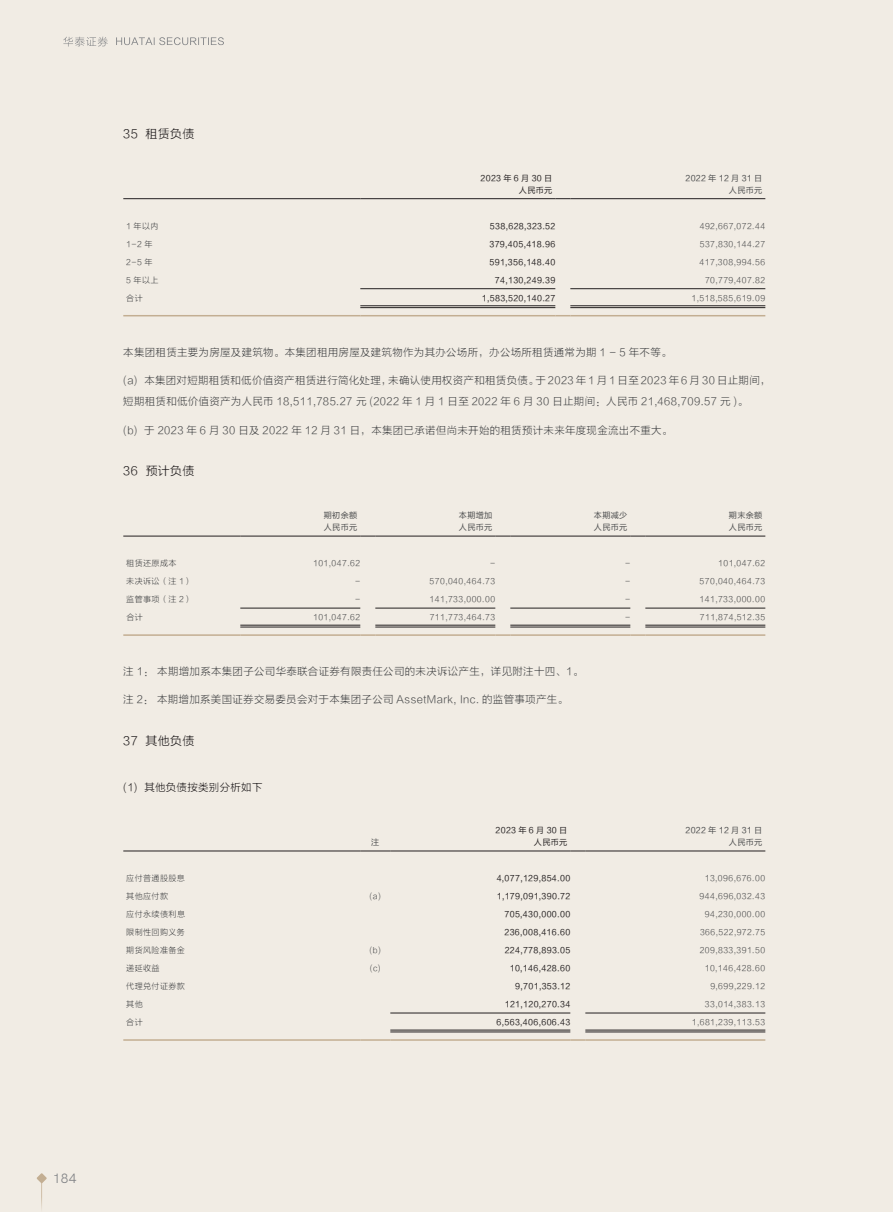
<style>
.page{position:relative;width:893px;height:1212px;background:#f1ece4}
.page>*{position:absolute;margin:0;border:0;box-sizing:border-box;transform-origin:0 0}
.t1{font:13.5px "HK Grotesk";color:#808285}
.t2{font:12px "FZLTXHK";letter-spacing:.025em;color:#231f20}
.t3{font:10.5px/21px "FZLTXHK";letter-spacing:.025em;color:#4b4c4d}
.t4{font:10.5px "FZLTXHK";letter-spacing:.025em;color:#231f20}
.t5{font:8.1px "FZLTXHK";letter-spacing:.045em;color:#4b4c4d}
.t6{font:8.1px/12px "FZLTHJW GB1 0";letter-spacing:.045em;color:#231f20;text-align:right}
.t7{font:8.1px/12px "FZLTHJW GB1 0";letter-spacing:.045em;color:#4b4c4d}
</style>
<div class="page">
<svg style="left:63px;top:37px;width:45px;height:10px"></svg>
<svg style="left:116px;top:37px;width:108px;height:8px"></svg>
<svg style="left:37px;top:1173px;width:10px;height:10px"></svg>
<svg style="left:41px;top:1182px;width:1px;height:28px"></svg>
<hr style="left:123px;top:198px;width:237px;height:1px;background:#231f20">
<hr style="left:360px;top:198px;width:195px;height:1px;background:#231f20">
<svg style="left:555px;top:198px;width:15px;height:1px"></svg>
<hr style="left:570px;top:198px;width:195px;height:1px;background:#231f20">
<hr style="left:570px;top:288px;width:195px;height:1px;background:#231f20">
<hr style="left:123px;top:315px;width:237px;height:1px;background:#c3ae92">
<hr style="left:360px;top:315px;width:195px;height:1px;background:#c3ae92">
<svg style="left:555px;top:315px;width:15px;height:1px"></svg>
<hr style="left:570px;top:315px;width:195px;height:1px;background:#c3ae92">
<hr style="left:360px;top:288px;width:195px;height:1px;background:#231f20">
<hr style="left:360px;top:305px;width:195px;height:1px;background:#231f20">
<hr style="left:360px;top:307px;width:195px;height:1px;background:#231f20">
<hr style="left:570px;top:305px;width:195px;height:1px;background:#231f20">
<hr style="left:570px;top:307px;width:195px;height:1px;background:#231f20">
<hr style="left:123px;top:536px;width:117px;height:1px;background:#231f20">
<hr style="left:240px;top:536px;width:120px;height:1px;background:#231f20">
<svg style="left:360px;top:536px;width:15px;height:1px"></svg>
<hr style="left:375px;top:536px;width:120px;height:1px;background:#231f20">
<svg style="left:495px;top:536px;width:15px;height:1px"></svg>
<svg style="left:630px;top:536px;width:15px;height:1px"></svg>
<hr style="left:123px;top:634px;width:117px;height:2px;background:#c3ae92">
<hr style="left:240px;top:634px;width:120px;height:2px;background:#c3ae92">
<svg style="left:360px;top:634px;width:15px;height:2px"></svg>
<hr style="left:375px;top:634px;width:120px;height:2px;background:#c3ae92">
<svg style="left:495px;top:634px;width:15px;height:2px"></svg>
<hr style="left:510px;top:634px;width:120px;height:2px;background:#c3ae92">
<svg style="left:630px;top:634px;width:15px;height:2px"></svg>
<hr style="left:645px;top:634px;width:120px;height:2px;background:#c3ae92">
<hr style="left:510px;top:536px;width:120px;height:1px;background:#231f20">
<hr style="left:645px;top:536px;width:120px;height:1px;background:#231f20">
<hr style="left:240px;top:625px;width:120px;height:1px;background:#231f20">
<hr style="left:240px;top:627px;width:120px;height:1px;background:#231f20">
<hr style="left:375px;top:625px;width:120px;height:1px;background:#231f20">
<hr style="left:375px;top:627px;width:120px;height:1px;background:#231f20">
<hr style="left:510px;top:625px;width:120px;height:1px;background:#231f20">
<hr style="left:510px;top:627px;width:120px;height:1px;background:#231f20">
<hr style="left:645px;top:625px;width:120px;height:1px;background:#231f20">
<hr style="left:645px;top:627px;width:120px;height:1px;background:#231f20">
<hr style="left:240px;top:608px;width:120px;height:1px;background:#231f20">
<hr style="left:375px;top:608px;width:120px;height:1px;background:#231f20">
<hr style="left:510px;top:608px;width:120px;height:1px;background:#231f20">
<hr style="left:645px;top:608px;width:120px;height:1px;background:#231f20">
<hr style="left:123px;top:851px;width:237px;height:1px;background:#231f20">
<hr style="left:360px;top:851px;width:30px;height:1px;background:#231f20">
<hr style="left:390px;top:851px;width:180px;height:1px;background:#231f20">
<svg style="left:570px;top:851px;width:15px;height:1px"></svg>
<hr style="left:585px;top:851px;width:180px;height:1px;background:#231f20">
<hr style="left:390px;top:1013px;width:180px;height:1px;background:#231f20">
<hr style="left:585px;top:1013px;width:180px;height:1px;background:#231f20">
<hr style="left:123px;top:1039px;width:237px;height:2px;background:#c3ae92">
<hr style="left:360px;top:1039px;width:30px;height:2px;background:#c3ae92">
<hr style="left:390px;top:1039px;width:180px;height:2px;background:#c3ae92">
<svg style="left:570px;top:1039px;width:15px;height:2px"></svg>
<hr style="left:585px;top:1039px;width:180px;height:2px;background:#c3ae92">
<hr style="left:390px;top:1030px;width:180px;height:1px;background:#231f20">
<hr style="left:390px;top:1032px;width:180px;height:1px;background:#231f20">
<hr style="left:585px;top:1030px;width:180px;height:1px;background:#231f20">
<hr style="left:585px;top:1032px;width:180px;height:1px;background:#231f20">
<h2 class="t2" style="left:123px;top:127px;width:73px">35 租赁负债</h2>
<p class="t6" style="left:481px;top:172px;width:73px">2023年6月30日人民币元</p>
<p class="t7" style="left:685px;top:172px;width:78px;text-align:right">2022 年 12 月 31 日人民币元</p>
<p class="t5" style="left:126px;top:221px;width:34px">1 年以内</p>
<p class="t6" style="left:490px;top:220px;width:67px">538,628,323.52</p>
<p class="t5" style="left:700px;top:221px;width:67px">492,667,072.44</p>
<p class="t5" style="left:126px;top:239px;width:28px">1-2 年</p>
<p class="t6" style="left:489px;top:238px;width:67px">379,405,418.96</p>
<p class="t5" style="left:700px;top:239px;width:67px">537,830,144.27</p>
<p class="t5" style="left:126px;top:257px;width:28px">2-5 年</p>
<p class="t6" style="left:489px;top:256px;width:67px">591,356,148.40</p>
<p class="t5" style="left:699px;top:257px;width:67px">417,308,994.56</p>
<p class="t5" style="left:126px;top:275px;width:34px">5 年以上</p>
<p class="t6" style="left:495px;top:274px;width:62px">74,130,249.39</p>
<p class="t5" style="left:705px;top:275px;width:62px">70,779,407.82</p>
<p class="t5" style="left:126px;top:293px;width:18px">合计</p>
<p class="t6" style="left:482px;top:292px;width:75px">1,583,520,140.27</p>
<p class="t5" style="left:692px;top:293px;width:75px">1,518,585,619.09</p>
<p class="t3" style="left:123px;top:342px;width:550px">本集团租赁主要为房屋及建筑物。本集团租用房屋及建筑物作为其办公场所，办公场所租赁通常为期 1 - 5 年不等。</p>
<p class="t3" style="left:123px;top:370px;width:649px">(a) 本集团对短期租赁和低价值资产租赁进行简化处理，未确认使用权资产和租赁负债。于 2023 年 1 月 1 日至 2023 年 6 月 30 日止期间，短期租赁和低价值资产为人民币 18,511,785.27 元 (2022 年 1 月 1 日至 2022 年 6 月 30 日止期间：人民币 21,468,709.57 元 )。</p>
<p class="t3" style="left:123px;top:420px;width:551px">(b) 于 2023 年 6 月 30 日及 2022 年 12 月 31 日，本集团已承诺但尚未开始的租赁预计未来年度现金流出不重大。</p>
<h2 class="t2" style="left:123px;top:465px;width:73px">36 预计负债</h2>
<p class="t7" style="left:324px;top:510px;width:35px">期初余额人民币元</p>
<p class="t7" style="left:459px;top:510px;width:35px">本期增加人民币元</p>
<p class="t7" style="left:594px;top:510px;width:35px">本期减少人民币元</p>
<p class="t7" style="left:729px;top:510px;width:35px">期末余额人民币元</p>
<p class="t5" style="left:126px;top:559px;width:52px">租赁还原成本</p>
<p class="t5" style="left:313px;top:559px;width:49px">101,047.62</p>
<p class="t5" style="left:490px;top:559px;width:7px">-</p>
<p class="t5" style="left:625px;top:559px;width:7px">-</p>
<p class="t5" style="left:718px;top:559px;width:49px">101,047.62</p>
<p class="t5" style="left:126px;top:577px;width:68px">未决诉讼（注 1）</p>
<p class="t5" style="left:355px;top:577px;width:7px">-</p>
<p class="t5" style="left:430px;top:577px;width:67px">570,040,464.73</p>
<p class="t5" style="left:625px;top:577px;width:7px">-</p>
<p class="t5" style="left:700px;top:577px;width:67px">570,040,464.73</p>
<p class="t5" style="left:126px;top:595px;width:67px">监管事项（注 2）</p>
<p class="t5" style="left:355px;top:595px;width:7px">-</p>
<p class="t5" style="left:430px;top:595px;width:67px">141,733,000.00</p>
<p class="t5" style="left:625px;top:595px;width:7px">-</p>
<p class="t5" style="left:700px;top:595px;width:67px">141,733,000.00</p>
<p class="t5" style="left:126px;top:613px;width:18px">合计</p>
<p class="t5" style="left:313px;top:613px;width:49px">101,047.62</p>
<p class="t5" style="left:430px;top:613px;width:67px">711,773,464.73</p>
<p class="t5" style="left:625px;top:613px;width:7px">-</p>
<p class="t5" style="left:700px;top:613px;width:67px">711,874,512.35</p>
<p class="t3" style="left:123px;top:661px;width:462px">注 1： 本期增加系本集团子公司华泰联合证券有限责任公司的未决诉讼产生，详见附注十四、1。</p>
<p class="t3" style="left:123px;top:689px;width:446px">注 2： 本期增加系美国证券交易委员会对于本集团子公司 AssetMark, Inc. 的监管事项产生。</p>
<h2 class="t2" style="left:123px;top:734px;width:73px">37 其他负债</h2>
<p class="t4" style="left:123px;top:781px;width:141px">(1) 其他负债按类别分析如下</p>
<p class="t7" style="left:371px;top:837px;width:10px">注</p>
<p class="t6" style="left:496px;top:825px;width:73px">2023年6月30日人民币元</p>
<p class="t7" style="left:685px;top:825px;width:78px;text-align:right">2022 年 12 月 31 日人民币元</p>
<p class="t5" style="left:126px;top:874px;width:60px">应付普通股股息</p>
<p class="t6" style="left:497px;top:872px;width:75px">4,077,129,854.00</p>
<p class="t5" style="left:705px;top:874px;width:62px">13,096,676.00</p>
<p class="t5" style="left:126px;top:892px;width:43px">其他应付款</p>
<p class="t5" style="left:370px;top:892px;width:13px">(a)</p>
<p class="t6" style="left:497px;top:890px;width:75px">1,179,091,390.72</p>
<p class="t5" style="left:700px;top:892px;width:67px">944,696,032.43</p>
<p class="t5" style="left:126px;top:910px;width:60px">应付永续债利息</p>
<p class="t6" style="left:505px;top:908px;width:67px">705,430,000.00</p>
<p class="t5" style="left:705px;top:910px;width:62px">94,230,000.00</p>
<p class="t5" style="left:126px;top:928px;width:60px">限制性回购义务</p>
<p class="t6" style="left:504px;top:926px;width:67px">236,008,416.60</p>
<p class="t5" style="left:700px;top:928px;width:67px">366,522,972.75</p>
<p class="t5" style="left:126px;top:946px;width:60px">期货风险准备金</p>
<p class="t5" style="left:370px;top:946px;width:13px">(b)</p>
<p class="t6" style="left:505px;top:944px;width:67px">224,778,893.05</p>
<p class="t5" style="left:700px;top:946px;width:67px">209,833,391.50</p>
<p class="t5" style="left:126px;top:964px;width:35px">递延收益</p>
<p class="t5" style="left:370px;top:964px;width:12px">(c)</p>
<p class="t6" style="left:510px;top:962px;width:62px">10,146,428.60</p>
<p class="t5" style="left:705px;top:964px;width:62px">10,146,428.60</p>
<p class="t5" style="left:126px;top:982px;width:60px">代理兑付证券款</p>
<p class="t6" style="left:515px;top:980px;width:57px">9,701,353.12</p>
<p class="t5" style="left:710px;top:982px;width:57px">9,699,229.12</p>
<p class="t5" style="left:126px;top:1000px;width:18px">其他</p>
<p class="t6" style="left:505px;top:998px;width:67px">121,120,270.34</p>
<p class="t5" style="left:705px;top:1000px;width:62px">33,014,383.13</p>
<p class="t5" style="left:126px;top:1018px;width:18px">合计</p>
<p class="t6" style="left:497px;top:1016px;width:75px">6,563,406,606.43</p>
<p class="t5" style="left:692px;top:1018px;width:75px">1,681,239,113.53</p>
<h1 class="t1" style="left:53px;top:1168px;width:25px">184</h1>
</div>
